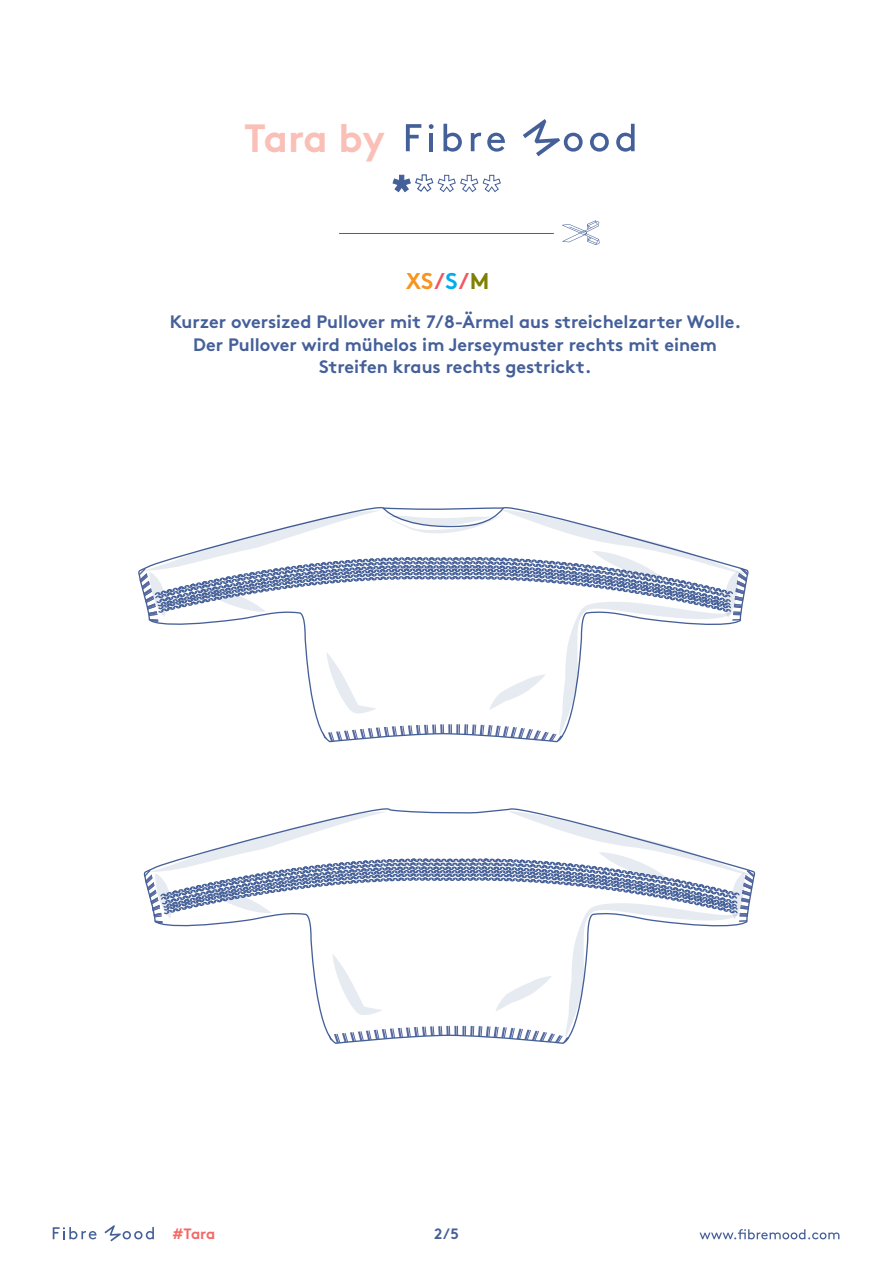
<style>
.page{position:relative;width:893px;height:1263px;background:#fff}
.page>*{position:absolute;margin:0;border:0;box-sizing:border-box;transform-origin:0 0}
.t1{font:700 39.45px "Brown";letter-spacing:-.01em;color:#fabfb7}
.t2{font:700 22.8px "Brown";color:#f7941e}
.t3{font:700 18px/22.5px "Brown";color:#456099;text-align:center}
.t4{font:700 15px "Brown";color:#f26968}
.t5{font:700 15px "Brown";color:#456099}
.s1{color:#f0565d}
.s2{color:#00aeef}
.s3{color:#808000}
</style>
<div class="page">
<svg style="left:699px;top:1229px;width:140px;height:10px"></svg>
<svg style="left:53px;top:1227px;width:44px;height:12px"></svg>
<svg style="left:104px;top:1225px;width:50px;height:16px"></svg>
<hr style="left:339px;top:233px;width:215px;height:1px;background:#456099">
<svg style="left:562px;top:221px;width:38px;height:24px"></svg>
<svg style="left:392px;top:174px;width:109px;height:19px"></svg>
<svg style="left:138px;top:507px;width:610px;height:235px"></svg>
<svg style="left:143px;top:808px;width:613px;height:236px"></svg>
<svg style="left:406px;top:124px;width:15px;height:27px"></svg>
<svg style="left:429px;top:124px;width:5px;height:5px"></svg>
<hr style="left:429px;top:133px;width:4px;height:18px;background:#456099">
<svg style="left:443px;top:124px;width:19px;height:28px"></svg>
<svg style="left:471px;top:133px;width:10px;height:18px"></svg>
<svg style="left:487px;top:133px;width:18px;height:19px"></svg>
<svg style="left:523px;top:119px;width:60px;height:37px"></svg>
<svg style="left:590px;top:133px;width:19px;height:19px"></svg>
<svg style="left:616px;top:124px;width:19px;height:28px"></svg>
<h1 class="t1" style="left:244px;top:106px;width:142px">Tara by</h1>
<p class="t2" style="left:406px;top:263px;width:85px">XS<span class="s1">/</span><span class="s2">S</span><span class="s1">/</span><span class="s3">M</span></p>
<p class="t3" style="left:170px;top:309px;width:573px">Kurzer oversized Pullover mit 7/8-Ärmel aus streichelzarter Wolle.<br>Der Pullover wird mühelos im Jerseymuster rechts mit einem<br>Streifen kraus rechts gestrickt.</p>
<p class="t4" style="left:173px;top:1222px;width:44px">#Tara</p>
<p class="t5" style="left:434px;top:1221px;width:26px">2/5</p>
</div>
